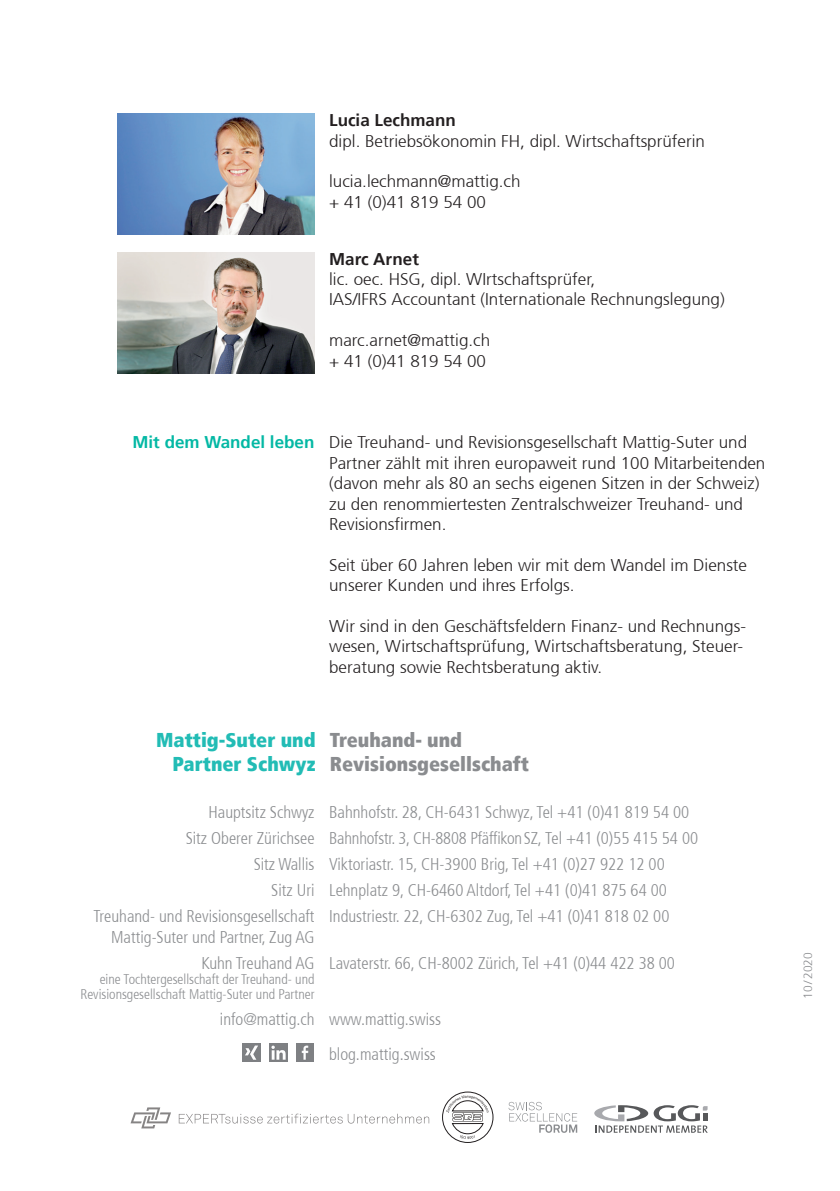
<style>
.page{position:relative;width:840px;height:1191px;background:#fff}
.page>*{position:absolute;margin:0;border:0;box-sizing:border-box;transform-origin:0 0}
.t1{font:20px/24.8px "Frutiger 87 Cond Extra Blk";color:#8a8c8f}
.t2{font:300 17px/20.4px "Frutiger 45";color:#231f20}
.t3{font:300 condensed 17px/26px "Frutiger 47";color:#8a8c8f}
.t4{font:700 17px "Frutiger 65";color:#231f20}
.t5{font:700 17px "Frutiger 65";color:#03b8a4}
.t6{font:300 condensed 14px/15px "Frutiger 47";color:#8a8c8f;text-align:right}
.t7{font:300 12px "Frutiger 45";color:#8a8c8f}
.s1{color:#22bcb5}
</style>
<div class="page">
<img style="left:242px;top:1043px;width:18px;height:18px">
<img style="left:269px;top:1043px;width:18px;height:18px">
<img style="left:296px;top:1043px;width:18px;height:18px">
<img style="left:118px;top:113px;width:196px;height:122px">
<img style="left:118px;top:252px;width:196px;height:121px">
<svg style="left:442px;top:1091px;width:51px;height:51px"></svg>
<svg style="left:508px;top:1101px;width:69px;height:31px"></svg>
<svg style="left:594px;top:1105px;width:113px;height:27px"></svg>
<svg style="left:130px;top:1107px;width:41px;height:21px"></svg>
<svg style="left:179px;top:1113px;width:250px;height:10px"></svg>
<p class="t4" style="left:329px;top:110px;width:128px">Lucia Lechmann</p>
<p class="t2" style="left:329px;top:131px;width:377px">dipl. Betriebsökonomin FH, dipl. Wirtschaftsprüferin</p>
<p class="t2" style="left:329px;top:172px;width:193px">lucia.lechmann@mattig.ch + 41 (0)41 819 54 00</p>
<p class="t4" style="left:329px;top:249px;width:91px">Marc Arnet</p>
<p class="t2" style="left:329px;top:269px;width:397px">lic. oec. HSG, dipl. WIrtschaftsprüfer,<br>IAS/IFRS Accountant (Internationale Rechnungslegung)</p>
<p class="t2" style="left:329px;top:330px;width:162px">marc.arnet@mattig.ch + 41 (0)41 819 54 00</p>
<p class="t5" style="left:132px;top:432px;width:183px">Mit dem Wandel leben</p>
<p class="t2" style="left:329px;top:432px;width:437px">Die Treuhand- und Revisionsgesellschaft Mattig-Suter und Partner zählt mit ihren europaweit rund 100 Mitarbeitenden (davon mehr als 80 an sechs eigenen Sitzen in der Schweiz) zu den renommiertesten Zentralschweizer Treuhand- und Revisionsfirmen.</p>
<p class="t2" style="left:329px;top:555px;width:419px">Seit über 60 Jahren leben wir mit dem Wandel im Dienste unserer Kunden und ihres Erfolgs.</p>
<p class="t2" style="left:329px;top:616px;width:418px">Wir sind in den Geschäftsfeldern Finanz- und Rechnungs&shy;wesen, Wirtschaftsprüfung, Wirtschaftsberatung, Steuer&shy;beratung sowie Rechtsberatung aktiv.</p>
<p class="t1" style="left:172px;top:727px;width:357px;text-indent:-16px"><span class="s1">Mattig-Suter und</span> Treuhand- und<br><span class="s1">Partner Schwyz</span> Revisionsgesellschaft</p>
<p class="t3" style="left:329px;top:799px;width:370px">Bahnhofstr. 28, CH-6431 Schwyz, Tel +41 (0)41 819 54 00<br>Bahnhofstr. 3, CH-8808 PfäffikonSZ, Tel +41 (0)55 415 54 00<br>Viktoriastr. 15, CH-3900 Brig, Tel +41 (0)27 922 12 00<br>Lehnplatz 9, CH-6460 Altdorf, Tel +41 (0)41 875 64 00<br>Industriestr. 22, CH-6302 Zug, Tel +41 (0)41 818 02 00</p>
<p class="t3" style="left:329px;top:950px;width:347px">Lavaterstr. 66, CH-8002 Zürich, Tel +41 (0)44 422 38 00</p>
<p class="t3" style="left:94px;top:799px;width:222px;text-align:right">Hauptsitz Schwyz<br>Sitz Oberer Zürichsee<br>Sitz Wallis<br>Sitz Uri<br>Treuhand- und Revisionsgesellschaft</p>
<p class="t3" style="left:111px;top:924px;width:205px;text-align:right">Mattig-Suter und Partner, Zug AG<br>Kuhn Treuhand AG</p>
<p class="t6" style="left:80px;top:971px;width:235px">eine Tochtergesellschaft der Treuhand- und<br>Revisionsgesellschaft Mattig-Suter und Partner</p>
<p class="t3" style="left:220px;top:1006px;width:96px">info@mattig.ch</p>
<p class="t3" style="left:329px;top:1001px;width:113px;line-height:35px">www.mattig.swiss blog.mattig.swiss</p>
<p class="t7" style="left:800px;top:998px;width:48px;rotate:-90deg">10/2020</p>
</div>
